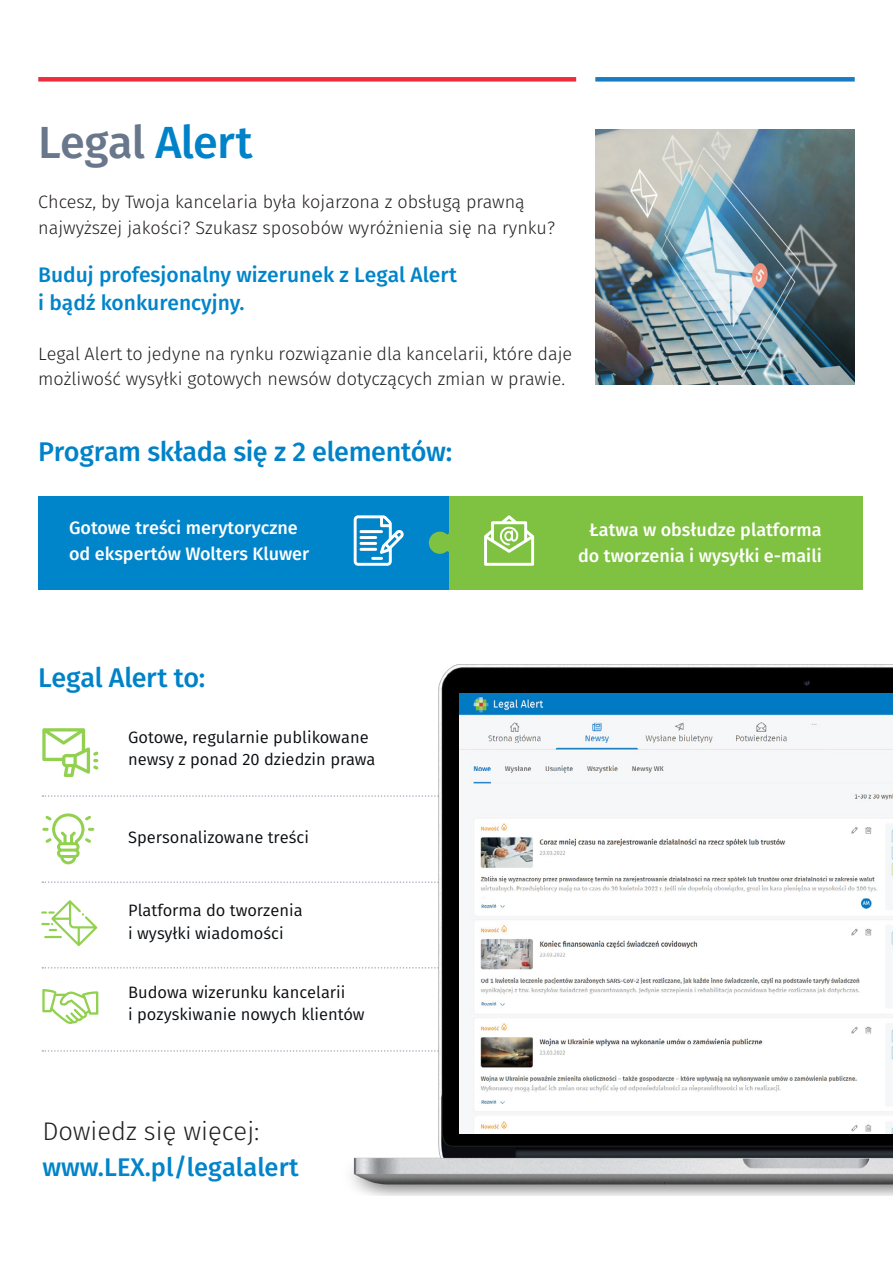
<style>
.page{position:relative;width:893px;height:1263px;background:#fff}
.page>*{position:absolute;margin:0;border:0;box-sizing:border-box;transform-origin:0 0}
.t1{font:500 45px "Fira Sans";letter-spacing:-.015em;color:#68778c}
.t2{font:500 27px "Fira Sans";letter-spacing:-.015em;color:#0082c8}
.t3{font:500 25.5px "Fira Sans";color:#0084ca}
.t4{font:300 25.5px "Fira Sans";color:#231f20}
.t5{font:500 21px/28.5px "Fira Sans";color:#0084ca}
.t6{font:300 18px/25.5px "Fira Sans";color:#231f20}
.t7{font:500 18px/25.5px "Fira Sans";color:#fff}
.t8{font:16.5px/22.5px "Fira Sans";color:#0b0e11}
.s1{color:#0082c8}
</style>
<div class="page">
<div style="left:38px;top:77px;width:538px;height:5px;background:#ee2c3b"></div>
<div style="left:595px;top:77px;width:260px;height:5px;background:#177dc2"></div>
<img style="left:595px;top:129px;width:260px;height:255px">
<svg style="left:41px;top:900px;width:56px;height:46px"></svg>
<svg style="left:42px;top:728px;width:57px;height:49px"></svg>
<svg style="left:42px;top:989px;width:56px;height:35px"></svg>
<svg style="left:42px;top:813px;width:52px;height:51px"></svg>
<svg style="left:42px;top:795px;width:299px;height:2px"></svg>
<svg style="left:42px;top:881px;width:299px;height:2px"></svg>
<svg style="left:42px;top:967px;width:299px;height:1px"></svg>
<svg style="left:42px;top:1050px;width:299px;height:2px"></svg>
<img style="left:341px;top:665px;width:552px;height:530px">
<img style="left:459px;top:694px;width:434px;height:439px">
<div style="left:38px;top:496px;width:414px;height:93px;background:#0084ca"></div>
<div style="left:449px;top:496px;width:414px;height:93px;background:#7fc241"></div>
<svg style="left:354px;top:515px;width:192px;height:75px"></svg>
<h1 class="t1" style="left:38px;top:106px;width:216px">Legal <span class="s1">Alert</span></h1>
<p class="t6" style="left:38px;top:189px;width:518px">Chcesz, by Twoja kancelaria była kojarzona z obsługą prawną najwyższej jakości? Szukasz sposobów wyróżnienia się na rynku?</p>
<p class="t5" style="left:38px;top:259px;width:420px">Buduj profesjonalny wizerunek z Legal Alert i bądź konkurencyjny.</p>
<p class="t6" style="left:38px;top:341px;width:535px">Legal Alert to jedyne na rynku rozwiązanie dla kancelarii, które daje możliwość wysyłki gotowych newsów dotyczących zmian w prawie.</p>
<h2 class="t2" style="left:38px;top:430px;width:416px">Program składa się z 2 elementów:</h2>
<p class="t7" style="left:69px;top:514px;width:242px">Gotowe treści merytoryczne od ekspertów Wolters Kluwer</p>
<p class="t7" style="left:578px;top:516px;width:245px;text-align:right">Łatwa w obsłudze platforma do tworzenia i wysyłki e-maili</p>
<h2 class="t2" style="left:38px;top:656px;width:168px">Legal Alert to:</h2>
<p class="t8" style="left:128px;top:725px;width:249px">Gotowe, regularnie publikowane newsy z ponad 20 dziedzin prawa</p>
<p class="t8" style="left:128px;top:825px;width:182px">Spersonalizowane treści</p>
<p class="t8" style="left:128px;top:899px;width:176px">Platforma do tworzenia i wysyłki wiadomości</p>
<p class="t8" style="left:128px;top:980px;width:238px">Budowa wizerunku kancelarii<br>i pozyskiwanie nowych klientów</p>
<h3 class="t4" style="left:42px;top:1113px;width:219px">Dowiedz się więcej:</h3>
<h3 class="t3" style="left:42px;top:1146px;width:258px">www.LEX.pl/legalalert</h3>
</div>
